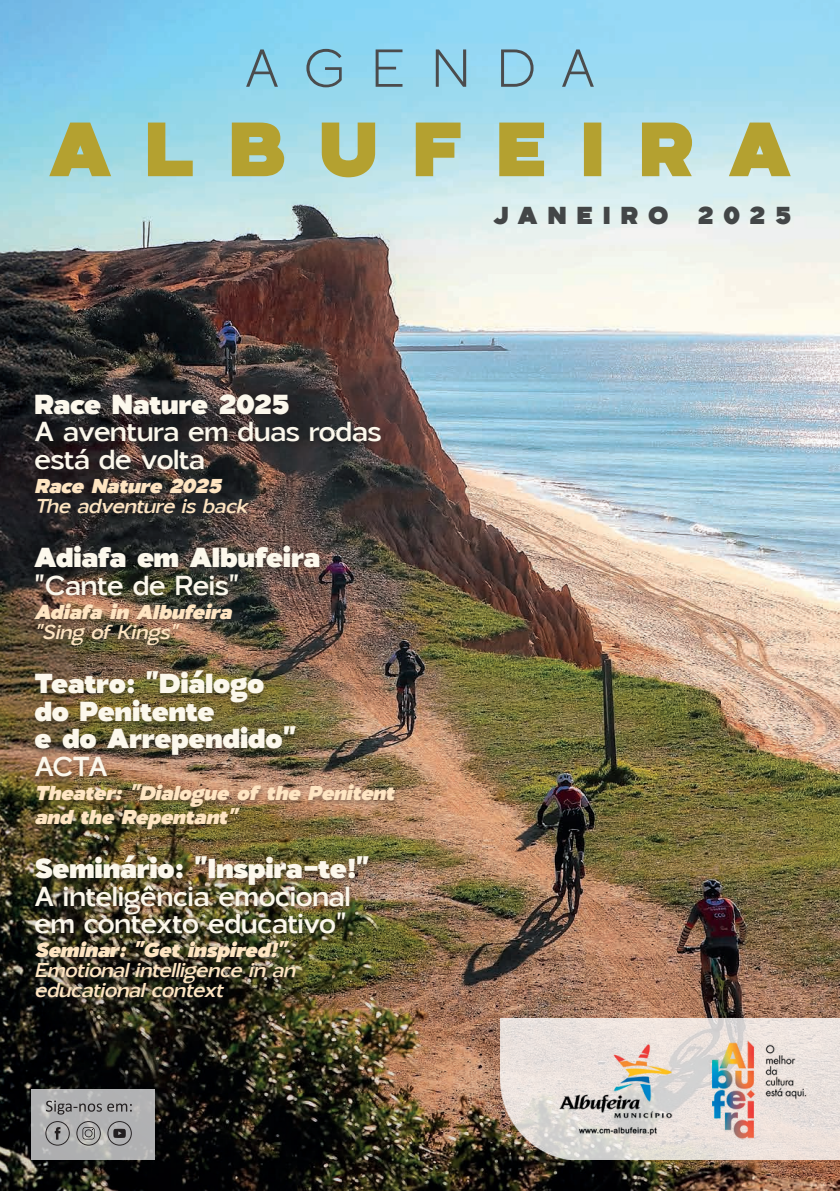
<style>
.page{position:relative;width:840px;height:1191px;background:#fff}
.page>*{position:absolute;margin:0;border:0;box-sizing:border-box;transform-origin:0 0}
.t1{font:300 53.2px "Laro";letter-spacing:.46em;color:#4b4c4d}
.t2{font:900 27.4px/27.4px "Laro";letter-spacing:-.04em;color:#fcf8ec}
.t3{font:500 27.4px/27.4px "Laro";letter-spacing:-.03em;color:#fcf8ec}
.t4{font:900 24.4px "Laro";letter-spacing:.39em;color:#434647}
.t5{font:italic 900 20px/24px "Laro";letter-spacing:-.035em;color:#fee5c2}
.t6{font:italic 500 20px/20px "Laro";letter-spacing:-.025em;color:#fee5c2}
</style>
<div class="page">
<img style="left:0;top:0;width:839px;height:1191px">
<div style="left:30px;top:393px;width:368px;height:610px;background:#231f20;opacity:.35"></div>
<svg style="left:49px;top:123px;width:741px;height:54px"></svg>
<img style="left:500px;top:1019px;width:339px;height:140px">
<svg style="left:45px;top:1121px;width:25px;height:24px"></svg>
<svg style="left:76px;top:1121px;width:25px;height:24px"></svg>
<svg style="left:107px;top:1121px;width:25px;height:24px"></svg>
<svg style="left:46px;top:1100px;width:86px;height:14px"></svg>
<h1 class="t1" style="left:243px;top:18px;width:354px">AGENDA</h1>
<h2 class="t2" style="left:34px;top:389px;width:257px">Race Nature 2025</h2>
<h2 class="t3" style="left:34px;top:416px;width:349px">A aventura em duas rodas está de volta</h2>
<p class="t5" style="left:34px;top:472px;width:188px">Race Nature 2025</p>
<p class="t6" style="left:34px;top:494px;width:215px">The adventure is back</p>
<h2 class="t2" style="left:34px;top:542px;width:288px">Adiafa em Albufeira</h2>
<h2 class="t3" style="left:34px;top:570px;width:207px">"Cante de Reis"</h2>
<p class="t5" style="left:34px;top:599px;width:199px">Adiafa in Albufeira</p>
<p class="t6" style="left:34px;top:621px;width:145px">"Sing of Kings"</p>
<h2 class="t2" style="left:34px;top:669px;width:264px">Teatro: "Diálogo do Penitente<br>e do Arrependido"</h2>
<h2 class="t3" style="left:34px;top:751px;width:76px">ACTA</h2>
<p class="t5" style="left:34px;top:779px;width:361px">Theater: "Dialogue of the Penitent and the Repentant"</p>
<h2 class="t2" style="left:34px;top:853px;width:337px">Seminário: "Inspira-te!"</h2>
<h2 class="t3" style="left:34px;top:881px;width:318px">A inteligência emocional em contexto educativo"</h2>
<p class="t5" style="left:34px;top:937px;width:254px">Seminar: "Get inspired!"</p>
<p class="t6" style="left:34px;top:959px;width:262px">Emotional intelligence in an educational context</p>
<p class="t4" style="left:492px;top:192px;width:299px">JANEIRO 2025</p>
</div>
